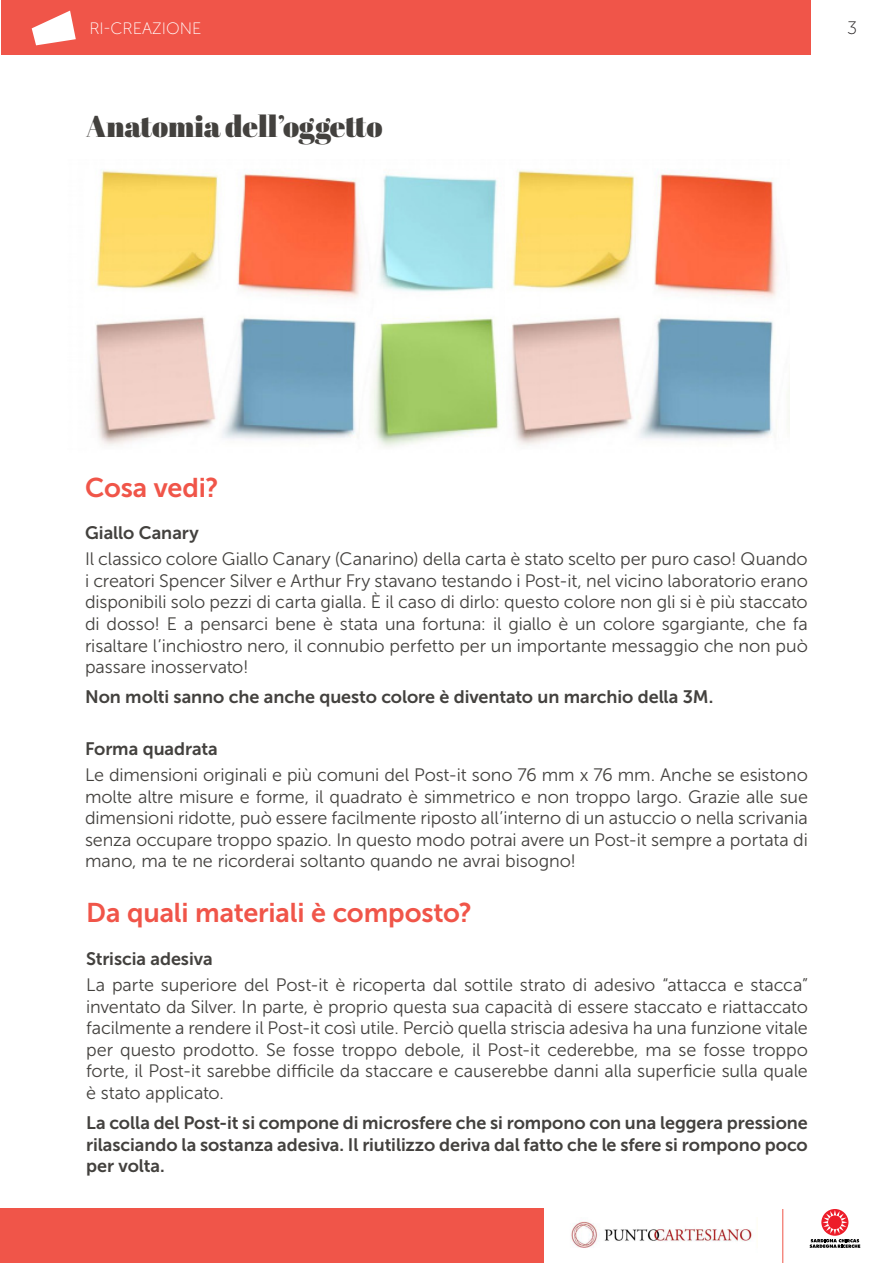
<style>
.page{position:relative;width:893px;height:1263px;background:#fff}
.page>*{position:absolute;margin:0;border:0;box-sizing:border-box;transform-origin:0 0}
.Titoli{font:900 30px "Abril Display";color:#43413e}
.Sottotitoli_rosso{font:27px "Museo Sans 700";letter-spacing:-.005em;color:#f05549}
.Testo{font:18px/21.6px "Museo Sans 300";letter-spacing:-.005em;color:#43413e;text-align:justify}
.Testo-2{font:18px/21.6px "Museo Sans 700";letter-spacing:-.005em;color:#43413e;text-align:justify}
.t1{font:18px "Museo Sans 100";color:#231f20}
.t2{font:16.5px "Museo Sans 100";color:#fff}
</style>
<div class="page">
<div style="left:1px;top:0;width:809px;height:54px;background:#f05549"></div>
<svg style="left:32px;top:11px;width:44px;height:34px"></svg>
<div style="left:0;top:1209px;width:544px;height:54px;background:#f05549"></div>
<svg style="left:810px;top:1209px;width:50px;height:39px"></svg>
<img style="left:570px;top:1220px;width:183px;height:28px">
<hr style="left:782px;top:1209px;width:1px;height:54px;background:#f05548">
<img style="left:95px;top:170px;width:404px;height:277px">
<img style="left:512px;top:170px;width:278px;height:276px">
<p class="t2" style="left:89px;top:20px;width:114px">RI-CREAZIONE</p>
<p class="t1" style="left:847px;top:19px;width:12px">3</p>
<p class="Titoli" style="left:86px;top:105px;width:298px">Anatomia dell’oggetto</p>
<p class="Sottotitoli_rosso" style="left:85px;top:472px;width:135px">Cosa vedi?</p>
<p class="Testo-2" style="left:85px;top:522px;width:115px">Giallo Canary</p>
<p class="Testo" style="left:85px;top:548px;width:724px">Il classico colore Giallo Canary (Canarino) della carta è stato scelto per puro caso! Quando i creatori Spencer Silver e Arthur Fry stavano testando i Post-it, nel vicino laboratorio erano disponibili solo pezzi di carta gialla. È il caso di dirlo: questo colore non gli si è più staccato di dosso! E a pensarci bene è stata una fortuna: il giallo è un colore sgargiante, che fa risaltare l’inchiostro nero, il connubio perfetto per un importante messaggio che non può passare inosservato!</p>
<p class="Testo-2" style="left:85px;top:686px;width:630px">Non molti sanno che anche questo colore è diventato un marchio della 3M.</p>
<p class="Testo-2" style="left:85px;top:738px;width:134px">Forma quadrata</p>
<p class="Testo" style="left:85px;top:764px;width:724px">Le dimensioni originali e più comuni del Post-it sono 76 mm x 76 mm. Anche se esistono molte altre misure e forme, il quadrato è simmetrico e non troppo largo. Grazie alle sue dimensioni ridotte, può essere facilmente riposto all’interno di un astuccio o nella scrivania senza occupare troppo spazio. In questo modo potrai avere un Post-it sempre a portata di mano, ma te ne ricorderai soltanto quando ne avrai bisogno!</p>
<p class="Sottotitoli_rosso" style="left:86px;top:898px;width:387px">Da quali materiali è composto?</p>
<p class="Testo-2" style="left:86px;top:948px;width:128px">Striscia adesiva</p>
<p class="Testo" style="left:86px;top:974px;width:723px">La parte superiore del Post-it è ricoperta dal sottile strato di adesivo “attacca e stacca” inventato da Silver. In parte, è proprio questa sua capacità di essere staccato e riattaccato facilmente a rendere il Post-it così utile. Perciò quella striscia adesiva ha una funzione vitale per questo prodotto. Se fosse troppo debole, il Post-it cederebbe, ma se fosse troppo forte, il Post-it sarebbe difficile da staccare e causerebbe danni alla superficie sulla quale è stato applicato.</p>
<p class="Testo-2" style="left:86px;top:1112px;width:723px">La colla del Post-it si compone di microsfere che si rompono con una leggera pressione rilasciando la sostanza adesiva. Il riutilizzo deriva dal fatto che le sfere si rompono poco per volta.</p>
</div>
